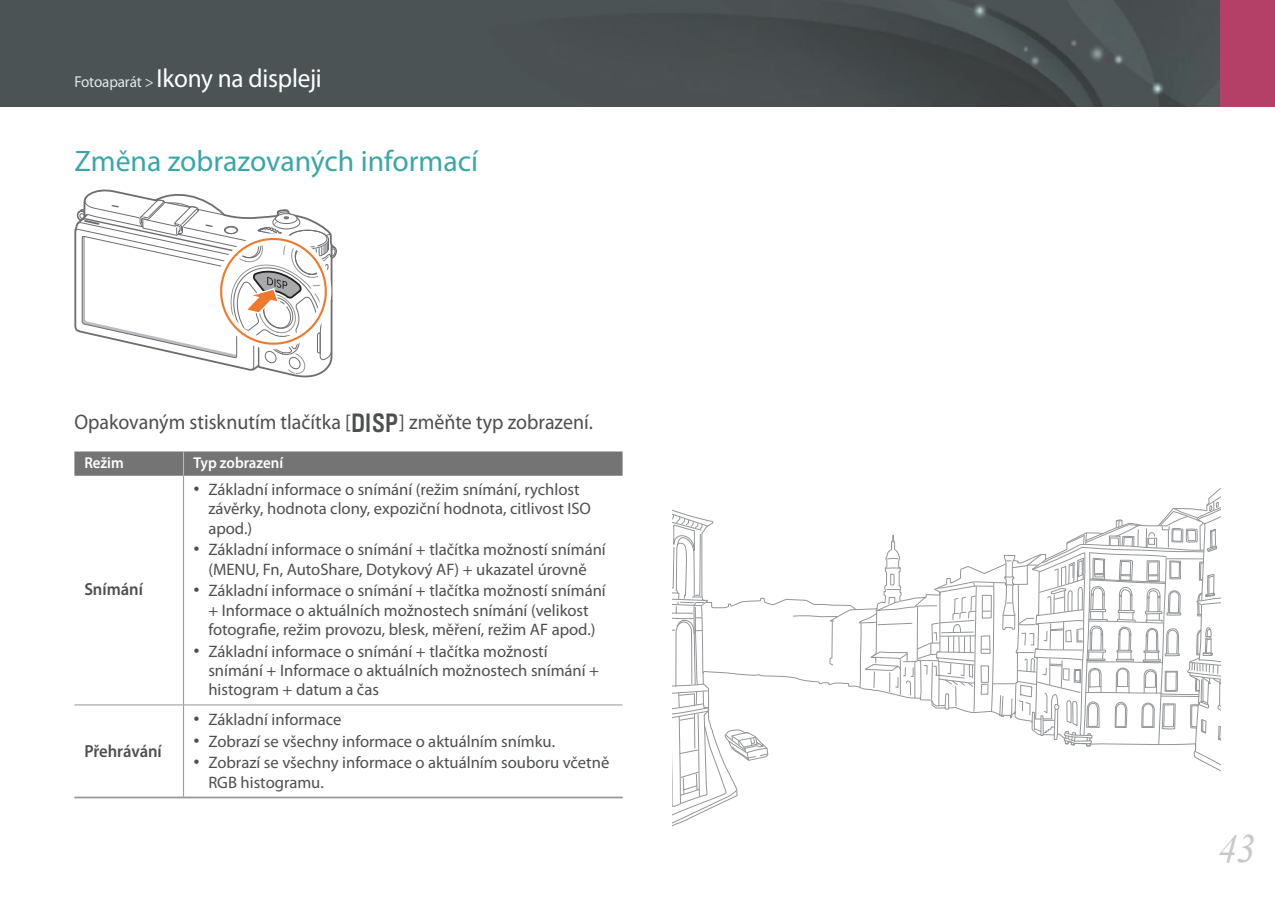
<style>
.page{position:relative;width:1275px;height:903px;background:#fff}
.page>*{position:absolute;margin:0;border:0;box-sizing:border-box;transform-origin:0 0}
.t1{font:italic 40.25px "Times New Roman";color:#c6c8ca;scale:.95 1}
.t2{font:29.75px "Myriad Pro";color:#3ba6a7}
.t3{font:26.25px "Myriad Pro";letter-spacing:-.01em;color:#fff;scale:.96 1}
.t4{font:21px "Myriad Pro";color:#4d4e4f;scale:.95 1}
.t5{font:600 17.5px "Myriad Pro";color:#4d4e4f;scale:.95 1}
.t6{font:16.62px/19.2px "Myriad Pro";color:#4d4e4f}
.t7{font:600 15.75px "Myriad Pro";color:#fff;scale:.95 1}
.s1{font-size:15.75px;color:#e6e7e9}
.s2{font-family:"NX300"}
.s3{font-family:"Arial";font-size:17.5px}
</style>
<div class="page">
<img style="left:0;top:0;width:1220px;height:107px">
<div style="left:1220px;top:0;width:55px;height:107px;background:#b54067"></div>
<svg style="left:86px;top:189px;width:235px;height:189px"></svg>
<svg style="left:74px;top:196px;width:263px;height:178px"></svg>
<hr style="left:183px;top:476px;width:1px;height:228px;background:#96979b">
<hr style="left:74px;top:704px;width:549px;height:1px;background:#96979b">
<hr style="left:183px;top:705px;width:1px;height:91px;background:#96979b">
<hr style="left:74px;top:796px;width:549px;height:2px;background:#96979b">
<svg style="left:74px;top:451px;width:549px;height:25px;background:#787878"></svg>
<svg style="left:672px;top:513px;width:96px;height:311px"></svg>
<svg style="left:792px;top:495px;width:428px;height:276px"></svg>
<h3 class="t3" style="left:74px;top:68px;width:259px"><span class="s1">Fotoaparát &gt;</span> Ikony na displeji</h3>
<h2 class="t2" style="left:74px;top:150px;width:405px">Změna zobrazovaných informací</h2>
<p class="t4" style="left:74px;top:414px;width:547px">Opakovaným stisknutím tlačítka [<span class="s2">D</span>] změňte typ zobrazení.</p>
<p class="t7" style="left:84px;top:454px;width:43px">Režim</p>
<p class="t7" style="left:193px;top:454px;width:96px">Typ zobrazení</p>
<p class="t5" style="left:84px;top:579px;width:63px">Snímání</p>
<p class="t5" style="left:84px;top:740px;width:83px">Přehrávání</p>
<p class="t6" style="left:208px;top:482px;width:384px;text-indent:-15px"><span class="s3">•</span> Základní informace o snímání (režim snímání, rychlost závěrky, hodnota clony, expoziční hodnota, citlivost ISO apod.)</p>
<p class="t6" style="left:193px;top:542px;width:414px;text-align:center"><span class="s3">•</span> Základní informace o snímání + tlačítka možností snímání (MENU, Fn, AutoShare, Dotykový AF) + ukazatel úrovně</p>
<p class="t6" style="left:193px;top:583px;width:414px;text-align:center"><span class="s3">•</span> Základní informace o snímání + tlačítka možností snímání + Informace o aktuálních možnostech snímání (velikost fotografie, režim provozu, blesk, měření, režim AF apod.)</p>
<p class="t6" style="left:208px;top:643px;width:392px;text-indent:-15px"><span class="s3">•</span> Základní informace o snímání + tlačítka možností snímání + Informace o aktuálních možnostech snímání + histogram + datum a čas</p>
<p class="t6" style="left:193px;top:712px;width:150px"><span class="s3">•</span> Základní informace</p>
<p class="t6" style="left:193px;top:733px;width:363px"><span class="s3">•</span> Zobrazí se všechny informace o aktuálním snímku.</p>
<p class="t6" style="left:208px;top:755px;width:402px;text-indent:-15px"><span class="s3">•</span> Zobrazí se všechny informace o aktuálním souboru včetně<br>RGB histogramu.</p>
<h1 class="t1" style="left:1218px;top:826px;width:41px">43</h1>
</div>
